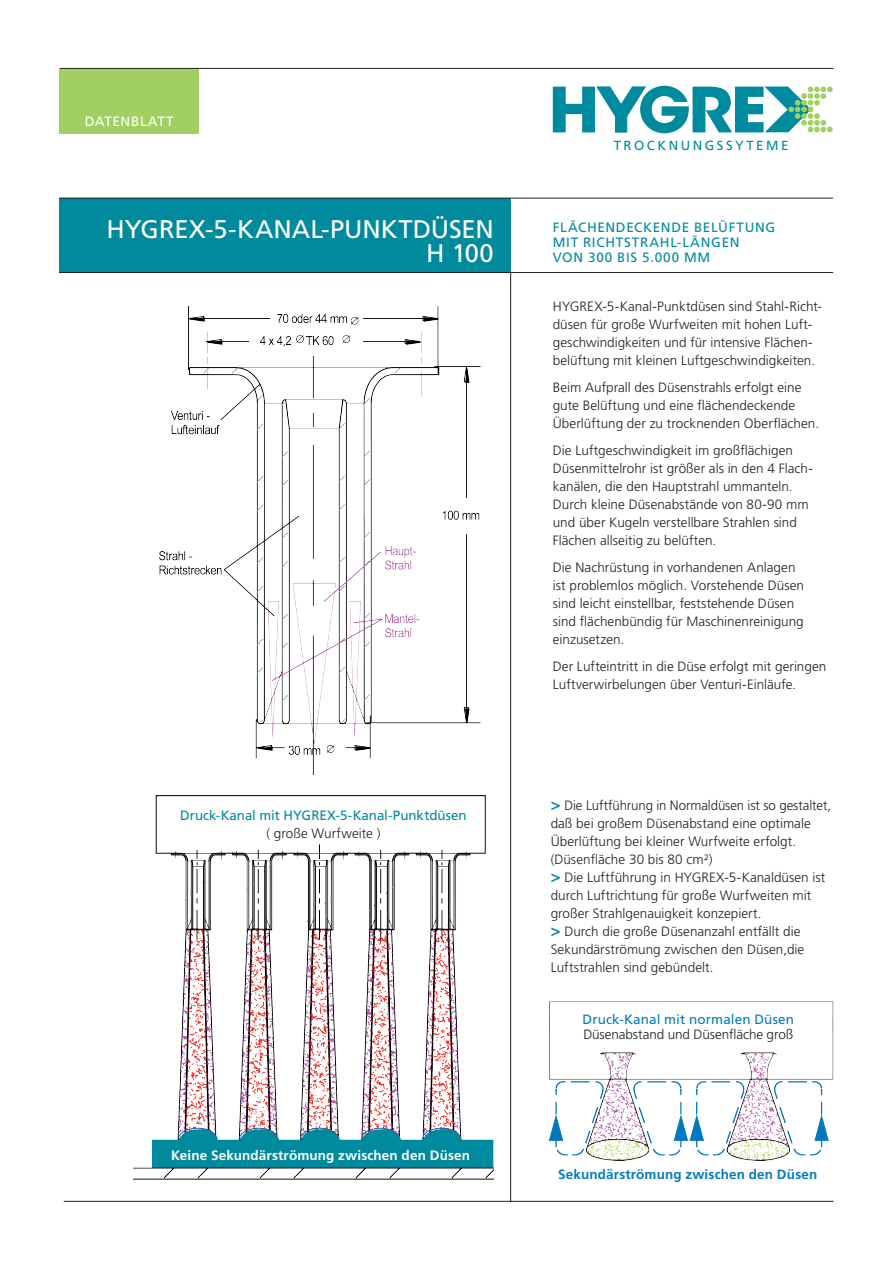
<style>
.page{position:relative;width:893px;height:1263px;background:#fff}
.page>*{position:absolute;margin:0;border:0;box-sizing:border-box;transform-origin:0 0}
.t1{font:25.5px/24px "Frutiger";color:#fff}
.t2{font:300 13.5px/18px "Frutiger";color:#231f20}
.t3{font:13.5px "Frutiger";letter-spacing:-.005em;color:#008a9e}
.t4{font:700 13.5px "Frutiger";letter-spacing:.01em;color:#fff}
.t5{font:13.5px "Frutiger";letter-spacing:.02em;color:#008a9e}
.t6{font:700 13.5px "Frutiger";letter-spacing:.01em;color:#007cc4}
.t7{font:13.5px "Frutiger";letter-spacing:.01em;color:#007cc4}
.t8{font:13.5px/15px "Frutiger";letter-spacing:.055em;color:#008a9e}
.t9{font:13.5px "Frutiger";letter-spacing:.02em;color:#fff}
.t10{font:13.2px "Frutiger";letter-spacing:.19em;color:#008a9e}
.s1{font-weight:700;font-size:16.5px;color:#008a9e}
</style>
<div class="page">
<div style="left:59px;top:198px;width:452px;height:75px;background:#008a9e"></div>
<div style="left:60px;top:69px;width:139px;height:64px;background:#a2cf62"></div>
<hr style="left:59px;top:198px;width:774px;height:1px;background:#231f20">
<hr style="left:59px;top:272px;width:774px;height:1px;background:#231f20">
<hr style="left:64px;top:1201px;width:769px;height:1px;background:#231f20">
<hr style="left:510px;top:272px;width:1px;height:930px;background:#231f20">
<hr style="left:60px;top:68px;width:773px;height:1px;background:#231f20">
<svg style="left:553px;top:86px;width:280px;height:47px"></svg>
<img style="left:159px;top:306px;width:322px;height:468px">
<img style="left:548px;top:1001px;width:286px;height:160px">
<img style="left:134px;top:795px;width:359px;height:385px">
<p class="t9" style="left:85px;top:114px;width:29px">DATEN</p>
<p class="t9" style="left:131px;top:114px;width:36px">BLATT</p>
<p class="t10" style="left:614px;top:137px;width:176px">TROCKNUNGSSYTEME</p>
<h1 class="t1" style="left:107px;top:217px;width:255px">HYGREX-5-KANAL-PUNKT</h1>
<h1 class="t1" style="left:426px;top:217px;width:69px;text-indent:-14px">DÜSEN<br>H 100</h1>
<p class="t5" style="left:553px;top:219px;width:36px">FLÄCHEN</p>
<p class="t5" style="left:616px;top:219px;width:20px">DECKEN</p>
<p class="t5" style="left:671px;top:219px;width:76px">DE BELÜFTUNG</p>
<p class="t8" style="left:553px;top:234px;width:159px;text-indent:97px">AH L-LÄNGEN<br>VON 300 BIS 5.000 MM</p>
<p class="t2" style="left:553px;top:298px;width:271px">HYGREX-5-Kanal-Punktdüsen sind Stahl-Richt&shy;düsen für große Wurfweiten mit hohen Luft&shy;geschwindigkeiten und für intensive Flächen&shy;belüftung mit kleinen Luftgeschwindigkeiten.</p>
<p class="t2" style="left:553px;top:379px;width:268px">Beim Aufprall des Düsenstrahls erfolgt eine gute Belüftung und eine flächendeckende<br>Überlüftung der zu trocknenden Oberflächen.</p>
<p class="t2" style="left:553px;top:442px;width:262px">Die Luftgeschwindigkeit im großflächigen Düsenmittelrohr ist größer als in den 4 Flach&shy;kanälen, die den Hauptstrahl ummanteln.<br>Durch kleine Düsenabstände von 80-90 mm und über Kugeln verstellbare Strahlen sind Flächen allseitig zu belüften.</p>
<p class="t2" style="left:553px;top:559px;width:253px">Die Nachrüstung in vorhandenen Anlagen ist problemlos möglich. Vorstehende Düsen sind leicht einstellbar, feststehende Düsen sind flächenbündig für Maschinenreinigung einzusetzen.</p>
<p class="t2" style="left:553px;top:658px;width:275px">Der Lufteintritt in die Düse erfolgt mit geringen<br>Luftverwirbelungen über Venturi-Einläufe.</p>
<p class="t5" style="left:553px;top:234px;width:54px">M IT RICHTSTR</p>
<p class="t3" style="left:180px;top:807px;width:288px">DRUCK-KANAL MIT HYGREX-5-KANAL-PUNKTDÜSEN</p>
<p class="t2" style="left:266px;top:824px;width:116px">( große Wurfweite )</p>
<p class="t4" style="left:171px;top:1147px;width:300px">Keine Sekundärströmung zwischen den Düsen</p>
<p class="t2" style="left:551px;top:796px;width:282px"><span class="s1">&gt;</span> Die Luftführung in Normaldüsen ist so gestaltet, daß bei großem Düsenabstand eine optimale Überlüftung bei kleiner Wurfweite erfolgt. (Düsenfläche 30 bis 80 cm²)<br><span class="s1">&gt;</span> Die Luftführung in HYGREX-5-Kanaldüsen ist durch Luftrichtung für große Wurfweiten mit großer Strahlgenauigkeit konzepiert.<br><span class="s1">&gt;</span> Durch die große Düsenanzahl entfällt die Sekundärströmung zwischen den Düsen,die Luftstrahlen sind gebündelt.</p>
<p class="t7" style="left:583px;top:1011px;width:213px">DRUCK-KANAL MIT NORMALEN DÜSEN</p>
<p class="t2" style="left:583px;top:1025px;width:211px">Düsenabstand und Düsenfläche groß</p>
<p class="t6" style="left:558px;top:1167px;width:261px">Sekundärströmung zwischen den Düsen</p>
</div>
